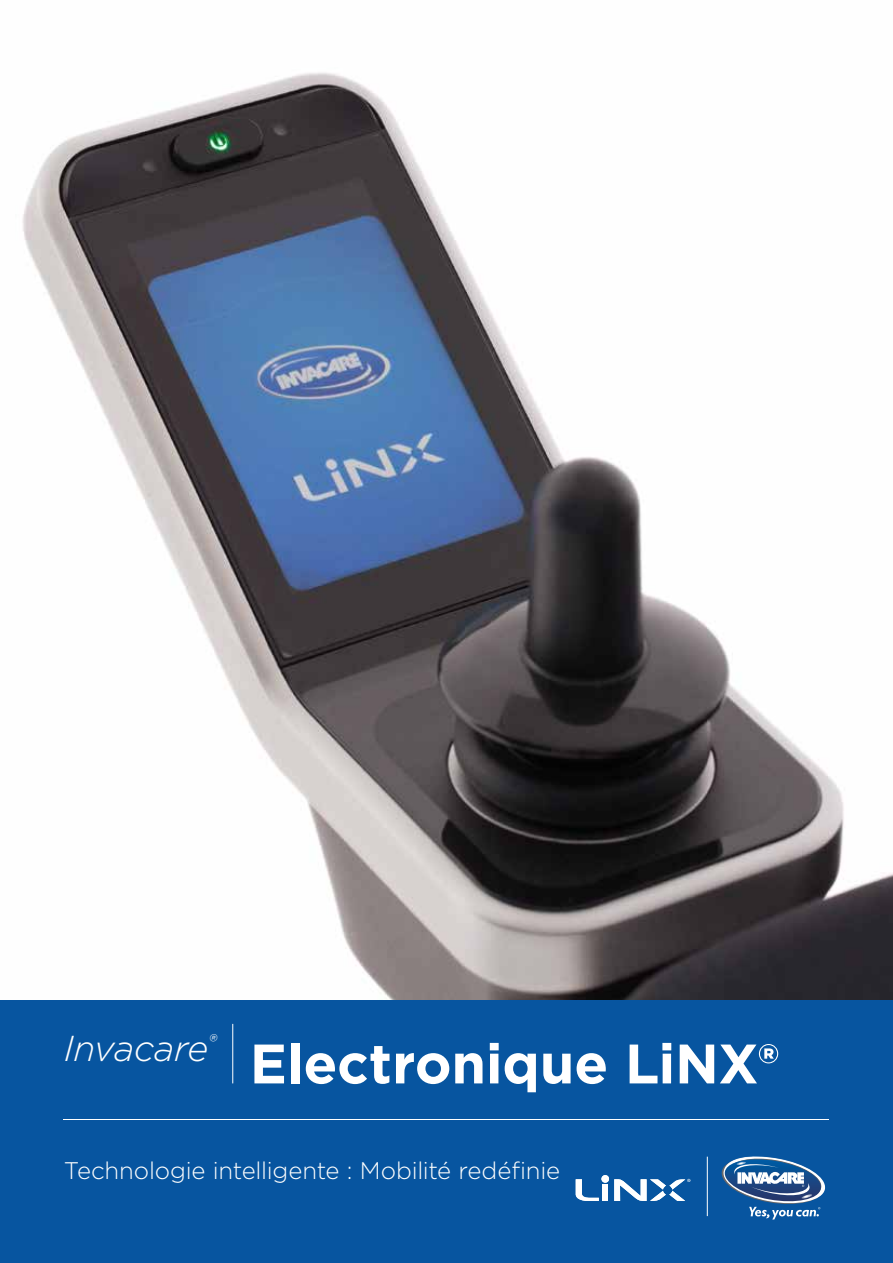
<style>
.page{position:relative;width:893px;height:1263px;background:#fff}
.page>*{position:absolute;margin:0;border:0;box-sizing:border-box;transform-origin:0 0}
.t1{font:700 55.5px "Gotham";letter-spacing:-.005em;color:#fff}
.t2{font:italic 300 36px "Gotham";letter-spacing:-.015em;color:#fff}
.t3{font:300 24px "Gotham";letter-spacing:-.01em;color:#fff}
</style>
<div class="page">
<div style="left:0;top:999px;width:893px;height:264px;background:#0755a0"></div>
<hr style="left:64px;top:1119px;width:765px;height:1px;background:#fff">
<hr style="left:232px;top:1024px;width:1px;height:59px;background:#fff">
<svg style="left:576px;top:1179px;width:23px;height:22px"></svg>
<div style="left:602px;top:1185px;width:6px;height:16px;background:#fff"></div>
<div style="left:601px;top:1175px;width:8px;height:8px;background:#fff;border-radius:4px"></div>
<svg style="left:614px;top:1179px;width:76px;height:22px"></svg>
<hr style="left:707px;top:1157px;width:1px;height:59px;background:#fff">
<svg style="left:722px;top:1156px;width:103px;height:63px"></svg>
<img style="left:22px;top:72px;width:871px;height:927px">
<h2 class="t2" style="left:64px;top:1026px;width:154px">Invacare<sup>®</sup></h2>
<h1 class="t1" style="left:250px;top:1027px;width:530px">Electronique LiNX®</h1>
<p class="t3" style="left:64px;top:1155px;width:498px">Technologie intelligente : Mobilité redéfinie</p>
</div>
